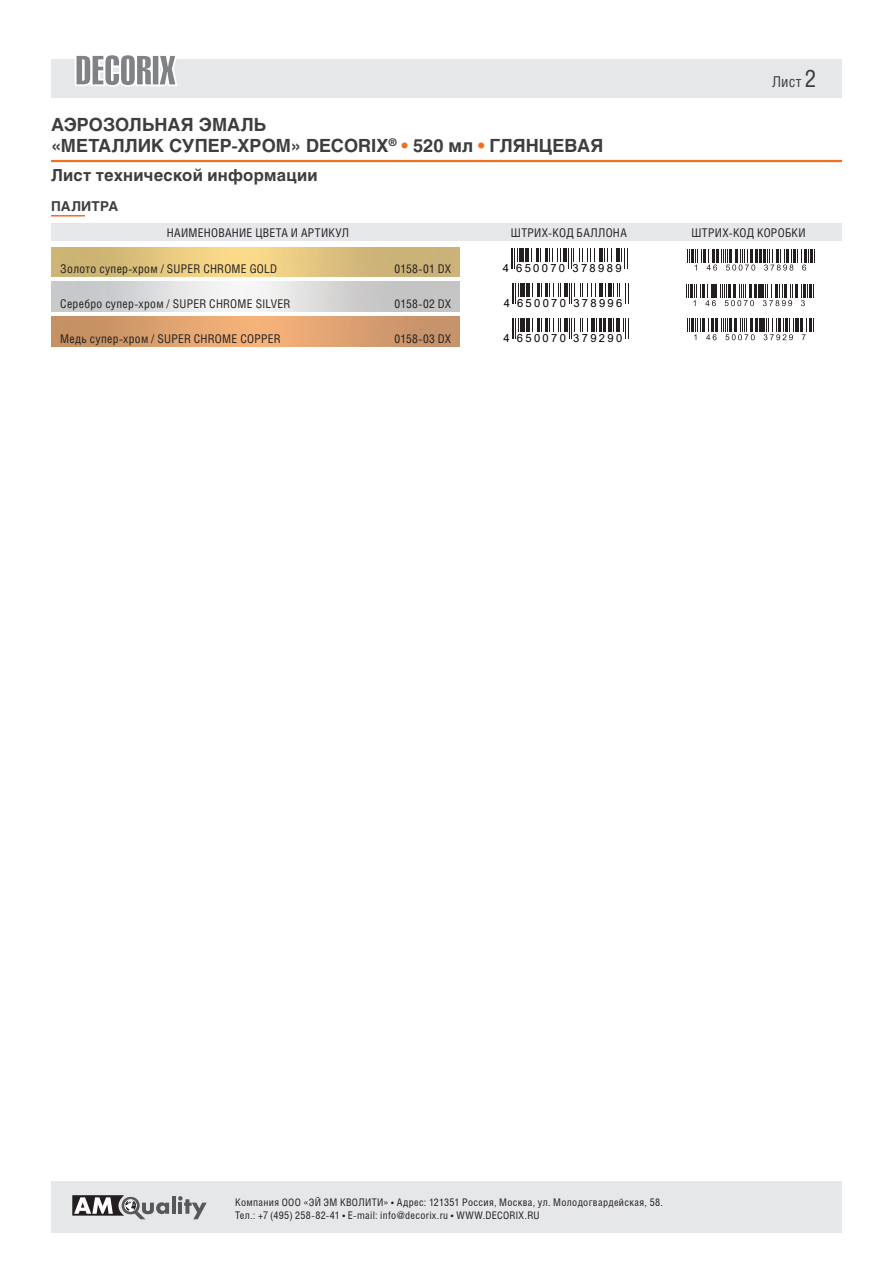
<style>
.page{position:relative;width:893px;height:1263px;background:#fff}
.page>*{position:absolute;margin:0;border:0;box-sizing:border-box;transform-origin:0 0}
.t1{font:700 18px/21.6px "Helios";color:#3e3e3f}
.t2{font:700 16.5px "Helios";letter-spacing:.015em;color:#3e3e3f}
.t3{font:15px "Helios";color:#3e3e3f}
.t4{font:700 13.5px "Helios";letter-spacing:.015em;color:#3e3e3f}
.t5{font:12px "Helios";letter-spacing:.025em;color:#231f20}
.t6{font:11.25px "Arial";letter-spacing:.205em;color:#000002}
.t7{font:10.5px/12.6px "Helios Cond";letter-spacing:.035em;color:#231f20}
.s1{color:#f36e21}
.s2{font-size:24px}
</style>
<div class="page">
<img style="left:51px;top:317px;width:408px;height:29px">
<div style="left:51px;top:1181px;width:791px;height:51px;background:#e6e7e9"></div>
<hr style="left:172px;top:1196px;width:4px;height:18px;background:#57585a">
<svg style="left:178px;top:1196px;width:29px;height:23px"></svg>
<svg style="left:72px;top:1195px;width:97px;height:24px"></svg>
<div style="left:51px;top:60px;width:791px;height:38px;background:#e6e7e9"></div>
<svg style="left:73px;top:55px;width:107px;height:32px"></svg>
<div style="left:51px;top:224px;width:791px;height:17px;background:#e6e7e9"></div>
<hr style="left:51px;top:215px;width:34px;height:2px;background:#f36e21">
<hr style="left:51px;top:160px;width:791px;height:2px;background:#f36e21">
<svg style="left:687px;top:318px;width:127px;height:22px"></svg>
<svg style="left:686px;top:284px;width:126px;height:22px"></svg>
<svg style="left:687px;top:249px;width:128px;height:22px"></svg>
<svg style="left:512px;top:248px;width:6px;height:21px"></svg>
<div style="left:519px;top:248px;width:5px;height:14px;background:#231f20"></div>
<hr style="left:525px;top:248px;width:4px;height:14px;background:#231f20">
<svg style="left:531px;top:248px;width:1px;height:14px"></svg>
<hr style="left:536px;top:248px;width:3px;height:14px;background:#231f20">
<svg style="left:540px;top:248px;width:21px;height:14px"></svg>
<hr style="left:563px;top:248px;width:4px;height:14px;background:#231f20">
<svg style="left:568px;top:248px;width:27px;height:21px"></svg>
<hr style="left:599px;top:248px;width:3px;height:14px;background:#231f20">
<svg style="left:604px;top:248px;width:8px;height:14px"></svg>
<hr style="left:616px;top:248px;width:3px;height:14px;background:#231f20">
<svg style="left:621px;top:248px;width:7px;height:21px"></svg>
<svg style="left:513px;top:283px;width:6px;height:21px"></svg>
<div style="left:520px;top:283px;width:5px;height:14px;background:#231f20"></div>
<hr style="left:526px;top:283px;width:4px;height:14px;background:#231f20">
<svg style="left:532px;top:283px;width:29px;height:14px"></svg>
<hr style="left:564px;top:283px;width:4px;height:14px;background:#231f20">
<svg style="left:569px;top:283px;width:27px;height:21px"></svg>
<hr style="left:600px;top:283px;width:3px;height:14px;background:#231f20">
<hr style="left:608px;top:283px;width:4px;height:14px;background:#231f20">
<svg style="left:613px;top:283px;width:16px;height:21px"></svg>
<svg style="left:513px;top:318px;width:6px;height:21px"></svg>
<div style="left:520px;top:318px;width:5px;height:14px;background:#231f20"></div>
<hr style="left:526px;top:318px;width:3px;height:14px;background:#231f20">
<svg style="left:532px;top:318px;width:29px;height:14px"></svg>
<hr style="left:564px;top:318px;width:3px;height:14px;background:#231f20">
<svg style="left:569px;top:318px;width:19px;height:21px"></svg>
<hr style="left:591px;top:318px;width:3px;height:14px;background:#231f20">
<svg style="left:596px;top:318px;width:1px;height:14px"></svg>
<hr style="left:599px;top:318px;width:3px;height:14px;background:#231f20">
<svg style="left:603px;top:318px;width:2px;height:14px"></svg>
<hr style="left:608px;top:318px;width:3px;height:14px;background:#231f20">
<svg style="left:613px;top:318px;width:1px;height:14px"></svg>
<hr style="left:617px;top:318px;width:3px;height:14px;background:#231f20">
<svg style="left:623px;top:318px;width:6px;height:21px"></svg>
<h1 class="t1" style="left:51px;top:113px;width:554px">АЭРОЗОЛЬНАЯ ЭМАЛЬ<br>«МЕТАЛЛИК СУПЕР-ХРОМ» DECORIX<sup>®</sup> <span class="s1">•</span> 520 мл <span class="s1">•</span> ГЛЯНЦЕВАЯ</h1>
<h2 class="t2" style="left:51px;top:166px;width:268px">Лист технической информации</h2>
<p class="t4" style="left:51px;top:198px;width:69px">ПАЛИТРА</p>
<p class="t3" style="left:772px;top:72px;width:46px">Лист <span class="s2">2</span></p>
<p class="t5" style="left:167px;top:226px;width:184px">НАИМЕНОВАНИЕ ЦВЕТА И АРТИКУЛ</p>
<p class="t5" style="left:511px;top:226px;width:117px">ШТРИХ-КОД БАЛЛОНА</p>
<p class="t5" style="left:691px;top:226px;width:116px">ШТРИХ-КОД КОРОБКИ</p>
<p class="t5" style="left:60px;top:262px;width:218px">Золото супер-хром / SUPER CHROME GOLD</p>
<p class="t5" style="left:395px;top:262px;width:58px">0158-01 DX</p>
<p class="t5" style="left:60px;top:297px;width:232px">Серебро супер-хром / SUPER CHROME SILVER</p>
<p class="t5" style="left:395px;top:297px;width:58px">0158-02 DX</p>
<p class="t5" style="left:60px;top:331px;width:222px">Медь супер-хром / SUPER CHROME COPPER</p>
<p class="t5" style="left:395px;top:331px;width:58px">0158-03 DX</p>
<p class="t6" style="left:503px;top:260px;width:120px">4 650070 378989</p>
<p class="t6" style="left:504px;top:295px;width:120px">4 650070 378996</p>
<p class="t6" style="left:504px;top:330px;width:120px">4 650070 379290</p>
<p class="t7" style="left:235px;top:1196px;width:429px">Компания ООО «ЭЙ ЭМ КВОЛИТИ» • Адрес: 121351 Россия, Москва, ул. Молодогвардейская, 58.<br>Тел.: +7 (495) 258-82-41 • E-mail: info@decorix.ru • WWW.DECORIX.RU</p>
</div>
